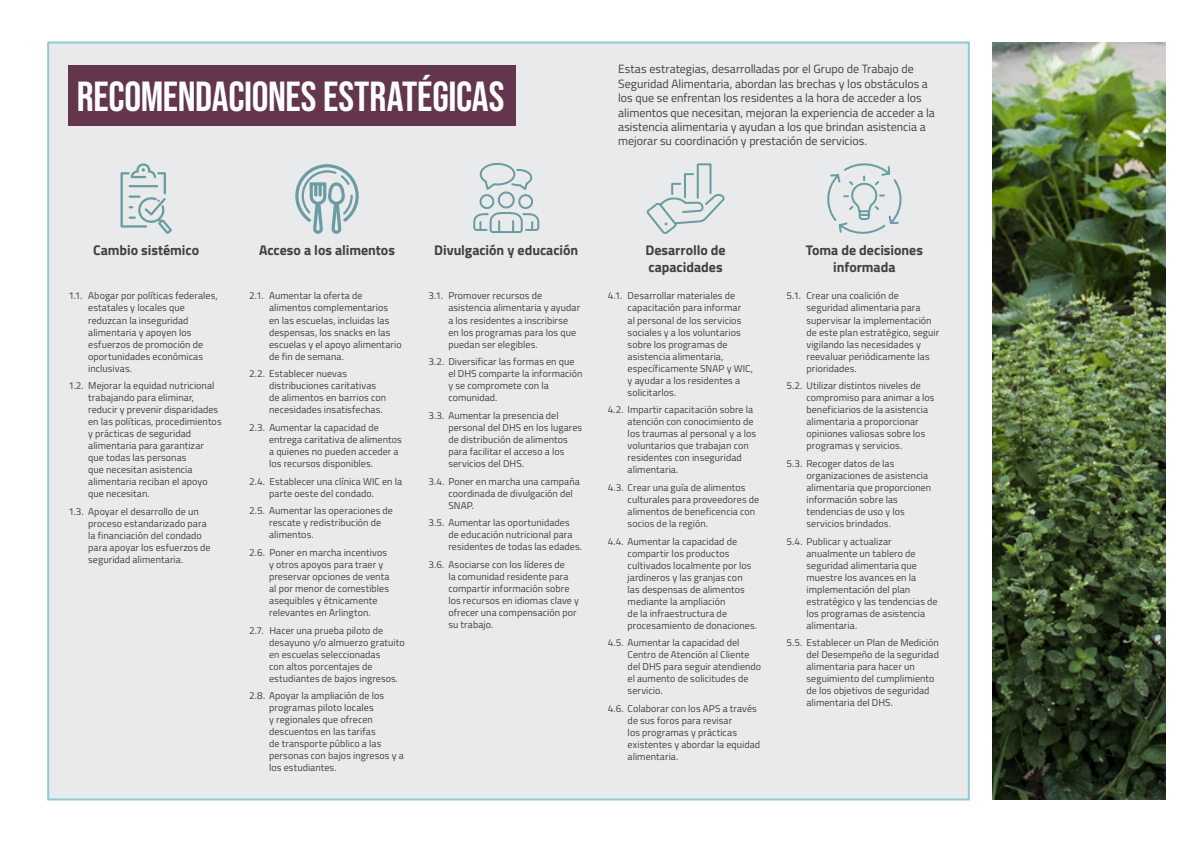
<style>
.page{position:relative;width:1191px;height:842px;background:#fff}
.page>*{position:absolute;margin:0;border:0;box-sizing:border-box;transform-origin:0 0}
._51_Main_Headers_bla{font:42px "Bebas Neue";letter-spacing:-.005em;color:#fff}
._14_Content_black_Ti{font:700 14px/16.8px "Titillium Web";color:#414141}
._12_Content_black_Ti{font:12px/14.4px "Titillium Web";letter-spacing:-.005em;color:#414141}
._8_Content_black_Sou{font:10px/12px "Titillium Web";letter-spacing:.005em;color:#414141}
</style>
<div class="page">
<div style="left:47px;top:42px;width:922px;height:758px;background:#e9eaeb;border:2px solid #92cad3"></div>
<img style="left:992px;top:43px;width:173px;height:756px">
<svg style="left:120px;top:163px;width:52px;height:71px"></svg>
<svg style="left:473px;top:163px;width:67px;height:70px"></svg>
<svg style="left:295px;top:164px;width:64px;height:70px"></svg>
<svg style="left:646px;top:163px;width:79px;height:71px"></svg>
<svg style="left:827px;top:163px;width:75px;height:71px"></svg>
<div style="left:68px;top:65px;width:448px;height:61px;background:#64364d"></div>
<p class="_51_Main_Headers_bla" style="left:77px;top:73px;width:429px">RECOMENDACIONES ESTRATÉGICAS</p>
<p class="_12_Content_black_Ti" style="left:618px;top:61px;width:318px">Estas estrategias, desarrolladas por el Grupo de Trabajo de Seguridad Alimentaria, abordan las brechas y los obstáculos a los que se enfrentan los residentes a la hora de acceder a los alimentos que necesitan, mejoran la experiencia de acceder a la asistencia alimentaria y ayudan a los que brindan asistencia a mejorar su coordinación y prestación de servicios.</p>
<p class="_14_Content_black_Ti" style="left:93px;top:241px;width:107px">Cambio sistémico</p>
<p class="_8_Content_black_Sou" style="left:88px;top:289px;width:131px;text-indent:-20px">1.1. Abogar por políticas federales, estatales y locales que reduzcan la inseguridad alimentaria y apoyen los esfuerzos de promoción de oportunidades económicas inclusivas.</p>
<p class="_8_Content_black_Sou" style="left:88px;top:379px;width:135px;text-indent:-20px">1.2. Mejorar la equidad nutricional trabajando para eliminar, reducir y prevenir disparidades en las políticas, procedimientos y prácticas de seguridad alimentaria para garantizar que todas las personas<br>que necesitan asistencia alimentaria reciban el apoyo que necesitan.</p>
<p class="_8_Content_black_Sou" style="left:88px;top:505px;width:124px;text-indent:-20px">1.3. Apoyar el desarrollo de un proceso estandarizado para la financiación del condado para apoyar los esfuerzos de seguridad alimentaria.</p>
<p class="_14_Content_black_Ti" style="left:259px;top:241px;width:137px">Acceso a los alimentos</p>
<p class="_8_Content_black_Sou" style="left:269px;top:289px;width:134px;text-indent:-20px">2.1. Aumentar la oferta de alimentos complementarios<br>en las escuelas, incluidas las despensas, los snacks en las escuelas y el apoyo alimentario de fin de semana.</p>
<p class="_8_Content_black_Sou" style="left:269px;top:367px;width:118px;text-indent:-20px">2.2. Establecer nuevas distribuciones caritativas de alimentos en barrios con necesidades insatisfechas.</p>
<p class="_8_Content_black_Sou" style="left:269px;top:421px;width:134px;text-indent:-20px">2.3. Aumentar la capacidad de entrega caritativa de alimentos a quienes no pueden acceder a los recursos disponibles.</p>
<p class="_8_Content_black_Sou" style="left:269px;top:474px;width:135px;text-indent:-20px">2.4. Establecer una clínica WIC en la parte oeste del condado.</p>
<p class="_8_Content_black_Sou" style="left:269px;top:504px;width:125px;text-indent:-20px">2.5. Aumentar las operaciones de rescate y redistribución de alimentos.</p>
<p class="_8_Content_black_Sou" style="left:269px;top:546px;width:122px;text-indent:-20px">2.6. Poner en marcha incentivos y otros apoyos para traer y preservar opciones de venta al por menor de comestibles asequibles y étnicamente relevantes en Arlington.</p>
<p class="_8_Content_black_Sou" style="left:269px;top:623px;width:137px;text-indent:-20px">2.7. Hacer una prueba piloto de desayuno y/o almuerzo gratuito en escuelas seleccionadas<br>con altos porcentajes de estudiantes de bajos ingresos.</p>
<p class="_8_Content_black_Sou" style="left:269px;top:689px;width:136px;text-indent:-20px">2.8. Apoyar la ampliación de los programas piloto locales<br>y regionales que ofrecen descuentos en las tarifas<br>de transporte público a las personas con bajos ingresos y a los estudiantes.</p>
<p class="_14_Content_black_Ti" style="left:434px;top:241px;width:146px">Divulgación y educación</p>
<p class="_8_Content_black_Sou" style="left:448px;top:289px;width:133px;text-indent:-20px">3.1. Promover recursos de asistencia alimentaria y ayudar a los residentes a inscribirse en los programas para los que puedan ser elegibles.</p>
<p class="_8_Content_black_Sou" style="left:448px;top:355px;width:136px;text-indent:-20px">3.2. Diversificar las formas en que el DHS comparte la información y se compromete con la comunidad.</p>
<p class="_8_Content_black_Sou" style="left:448px;top:409px;width:135px;text-indent:-20px">3.3. Aumentar la presencia del personal del DHS en los lugares de distribución de alimentos para facilitar el acceso a los servicios del DHS.</p>
<p class="_8_Content_black_Sou" style="left:448px;top:474px;width:133px;text-indent:-20px">3.4. Poner en marcha una campaña coordinada de divulgación del<br>SNAP.</p>
<p class="_8_Content_black_Sou" style="left:448px;top:516px;width:135px;text-indent:-20px">3.5. Aumentar las oportunidades de educación nutricional para residentes de todas las edades.</p>
<p class="_8_Content_black_Sou" style="left:448px;top:558px;width:132px;text-indent:-20px">3.6. Asociarse con los líderes de<br>la comunidad residente para compartir información sobre los recursos en idiomas clave y ofrecer una compensación por su trabajo.</p>
<p class="_14_Content_black_Ti" style="left:645px;top:241px;width:82px">Desarrollo de capacidades</p>
<p class="_8_Content_black_Sou" style="left:627px;top:289px;width:127px;text-indent:-20px">4.1. Desarrollar materiales de capacitación para informar<br>al personal de los servicios sociales y a los voluntarios sobre los programas de asistencia alimentaria, específicamente SNAP y WIC, y ayudar a los residentes a solicitarlos.</p>
<p class="_8_Content_black_Sou" style="left:627px;top:403px;width:130px;text-indent:-20px">4.2. Impartir capacitación sobre la atención con conocimiento de los traumas al personal y a los voluntarios que trabajan con residentes con inseguridad alimentaria.</p>
<p class="_8_Content_black_Sou" style="left:627px;top:481px;width:133px;text-indent:-20px">4.3. Crear una guía de alimentos culturales para proveedores de alimentos de beneficencia con socios de la región.</p>
<p class="_8_Content_black_Sou" style="left:627px;top:534px;width:131px;text-indent:-20px">4.4. Aumentar la capacidad de compartir los productos cultivados localmente por los jardineros y las granjas con las despensas de alimentos mediante la ampliación<br>de la infraestructura de procesamiento de donaciones.</p>
<p class="_8_Content_black_Sou" style="left:627px;top:636px;width:135px;text-indent:-20px">4.5. Aumentar la capacidad del<br>Centro de Atención al Cliente del DHS para seguir atendiendo el aumento de solicitudes de servicio.</p>
<p class="_8_Content_black_Sou" style="left:627px;top:702px;width:134px;text-indent:-20px">4.6. Colaborar con los APS a través de sus foros para revisar<br>los programas y prácticas existentes y abordar la equidad alimentaria.</p>
<p class="_14_Content_black_Ti" style="left:805px;top:241px;width:119px;text-align:center">Toma de decisiones informada</p>
<p class="_8_Content_black_Sou" style="left:806px;top:289px;width:134px;text-indent:-20px">5.1. Crear una coalición de seguridad alimentaria para supervisar la implementación de este plan estratégico, seguir vigilando las necesidades y reevaluar periódicamente las prioridades.</p>
<p class="_8_Content_black_Sou" style="left:806px;top:379px;width:130px;text-indent:-20px">5.2. Utilizar distintos niveles de compromiso para animar a los beneficiarios de la asistencia alimentaria a proporcionar opiniones valiosas sobre los programas y servicios.</p>
<p class="_8_Content_black_Sou" style="left:806px;top:457px;width:126px;text-indent:-20px">5.3. Recoger datos de las organizaciones de asistencia alimentaria que proporcionen información sobre las tendencias de uso y los servicios brindados.</p>
<p class="_8_Content_black_Sou" style="left:806px;top:534px;width:133px;text-indent:-20px">5.4. Publicar y actualizar anualmente un tablero de seguridad alimentaria que muestre los avances en la implementación del plan estratégico y las tendencias de los programas de asistencia alimentaria.</p>
<p class="_8_Content_black_Sou" style="left:806px;top:636px;width:134px;text-indent:-20px">5.5. Establecer un Plan de Medición del Desempeño de la seguridad alimentaria para hacer un seguimiento del cumplimiento de los objetivos de seguridad alimentaria del DHS.</p>
</div>
